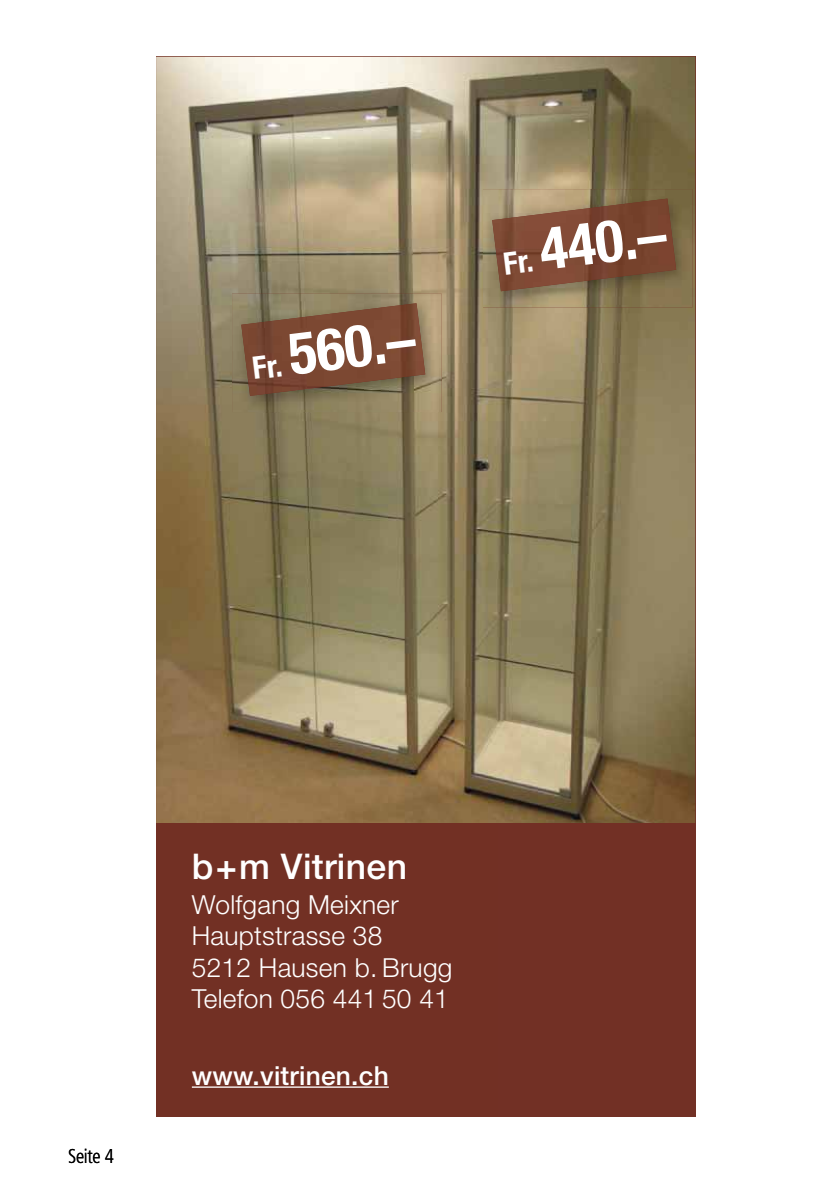
<style>
.page{position:relative;width:840px;height:1191px;background:#fff}
.page>*{position:absolute;margin:0;border:0;box-sizing:border-box;transform-origin:0 0}
.t1{font:700 condensed 58.4px "Helvetica Neue LT";color:#fff}
.t2{font:500 35.4px "Helvetica Neue LT";letter-spacing:.01em;color:#fff}
.t3{font:300 26.2px/31.4px "Helvetica Neue LT";letter-spacing:.01em;color:#fff}
.t4{font:500 26.2px "Helvetica Neue LT";letter-spacing:.01em;color:#fff}
.t5{font:300 condensed 20px "Frutiger";letter-spacing:-.015em;color:#000;scale:.96 1}
.s1{font-size:31.2px}
</style>
<div class="page">
<img style="left:156px;top:57px;width:538px;height:766px">
<img style="left:232px;top:294px;width:209px;height:118px">
<img style="left:241px;top:303px;width:184px;height:93px">
<img style="left:482px;top:189px;width:210px;height:118px">
<img style="left:492px;top:199px;width:183px;height:92px">
<div style="left:156px;top:823px;width:538px;height:294px;background:#723025"></div>
<hr style="left:192px;top:1086px;width:196px;height:1px;background:#fff">
<h1 class="t1" style="left:247px;top:324px;width:166px;rotate:-7deg"><span class="s1">Fr.</span> 560.–</h1>
<h1 class="t1" style="left:497px;top:219px;width:166px;rotate:-7deg"><span class="s1">Fr.</span> 440.–</h1>
<p class="t5" style="left:68px;top:1144px;width:49px">Seite 4</p>
<h2 class="t2" style="left:192px;top:845px;width:216px">b + m Vitrinen</h2>
<p class="t3" style="left:192px;top:888px;width:262px">Wolfgang Meixner<br>Hauptstrasse 38<br>5212 Hausen b. Brugg<br>Telefon 056 441 50 41</p>
<p class="t4" style="left:192px;top:1059px;width:198px">www.vitrinen.ch</p>
</div>
